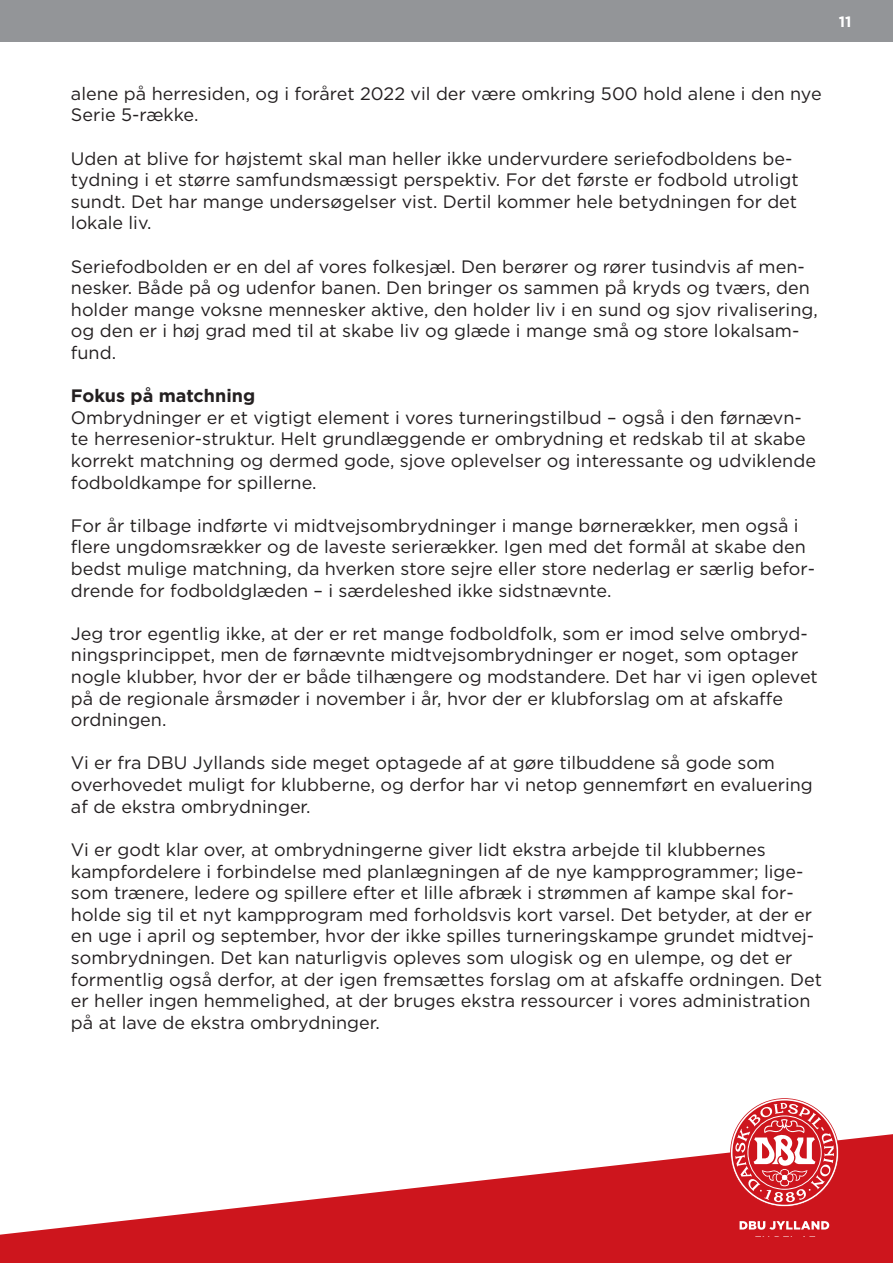
<style>
.page{position:relative;width:893px;height:1263px;background:#fff}
.page>*{position:absolute;margin:0;border:0;box-sizing:border-box;transform-origin:0 0}
.t1{font:18px/21.6px "Gotham";color:#231f20}
.t2{font:700 18px "Gotham";color:#231f20}
.t3{font:700 15px "Gotham";color:#fff}
</style>
<div class="page">
<div style="left:0;top:0;width:893px;height:41px;background:#939598"></div>
<svg style="left:1px;top:1134px;width:892px;height:129px;fill:#cd151d"></svg>
<svg style="left:0;top:1234px;width:1px;height:29px"></svg>
<svg style="left:740px;top:1221px;width:89px;height:9px"></svg>
<svg style="left:730px;top:1098px;width:109px;height:109px"></svg>
<p class="t3" style="left:839px;top:11px;width:14px">11</p>
<p class="t1" style="left:71px;top:82px;width:752px">alene på herresiden, og i foråret 2022 vil der være omkring 500 hold alene i den nye<br>Serie 5-række.</p>
<p class="t1" style="left:71px;top:147px;width:729px">Uden at blive for højstemt skal man heller ikke undervurdere seriefodboldens be&shy;tydning i et større samfundsmæssigt perspektiv. For det første er fodbold utroligt sundt. Det har mange undersøgelser vist. Dertil kommer hele betydningen for det lokale liv.</p>
<p class="t1" style="left:71px;top:255px;width:748px">Seriefodbolden er en del af vores folkesjæl. Den berører og rører tusindvis af men&shy;nesker. Både på og udenfor banen. Den bringer os sammen på kryds og tværs, den holder mange voksne mennesker aktive, den holder liv i en sund og sjov rivalisering, og den er i høj grad med til at skabe liv og glæde i mange små og store lokalsam&shy;fund.</p>
<p class="t2" style="left:71px;top:384px;width:186px">Fokus på matchning</p>
<p class="t1" style="left:71px;top:406px;width:746px">Ombrydninger er et vigtigt element i vores turneringstilbud – også i den førnævn&shy;te herresenior-struktur. Helt grundlæggende er ombrydning et redskab til at skabe korrekt matchning og dermed gode, sjove oplevelser og interessante og udviklende fodboldkampe for spillerne.</p>
<p class="t1" style="left:71px;top:514px;width:746px">For år tilbage indførte vi midtvejsombrydninger i mange børnerækker, men også i flere ungdomsrækker og de laveste serierækker. Igen med det formål at skabe den bedst mulige matchning, da hverken store sejre eller store nederlag er særlig befor&shy;drende for fodboldglæden – i særdeleshed ikke sidstnævnte.</p>
<p class="t1" style="left:71px;top:622px;width:748px">Jeg tror egentlig ikke, at der er ret mange fodboldfolk, som er imod selve ombryd&shy;ningsprincippet, men de førnævnte midtvejsombrydninger er noget, som optager nogle klubber, hvor der er både tilhængere og modstandere. Det har vi igen oplevet på de regionale årsmøder i november i år, hvor der er klubforslag om at afskaffe ordningen.</p>
<p class="t1" style="left:71px;top:752px;width:743px">Vi er fra DBU Jyllands side meget optagede af at gøre tilbuddene så gode som overhovedet muligt for klubberne, og derfor har vi netop gennemført en evaluering af de ekstra ombrydninger.</p>
<p class="t1" style="left:71px;top:838px;width:753px">Vi er godt klar over, at ombrydningerne giver lidt ekstra arbejde til klubbernes kampfordelere i forbindelse med planlægningen af de nye kampprogrammer; lige&shy;som trænere, ledere og spillere efter et lille afbræk i strømmen af kampe skal for&shy;holde sig til et nyt kampprogram med forholdsvis kort varsel. Det betyder, at der er en uge i april og september, hvor der ikke spilles turneringskampe grundet midtvej&shy;sombrydningen. Det kan naturligvis opleves som ulogisk og en ulempe, og det er formentlig også derfor, at der igen fremsættes forslag om at afskaffe ordningen. Det er heller ingen hemmelighed, at der bruges ekstra ressourcer i vores administration på at lave de ekstra ombrydninger.</p>
</div>
